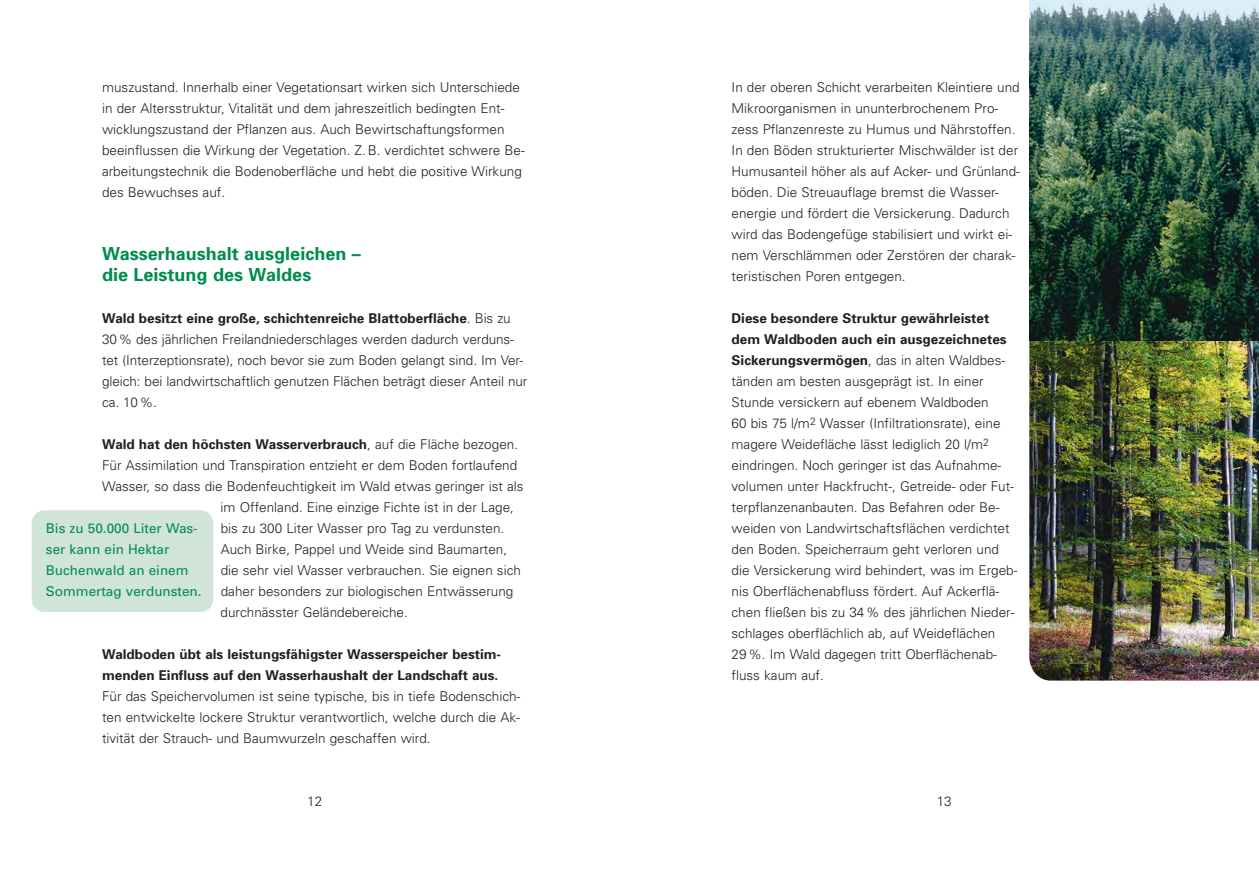
<style>
.page{position:relative;width:1259px;height:893px;background:#fff}
.page>*{position:absolute;margin:0;border:0;box-sizing:border-box;transform-origin:0 0}
.t1{font:700 18px/21px "Univers";color:#008c4e}
.t2{font:300 13.5px/21px "Univers";color:#231f20}
.t3{font:700 13.5px/21px "Univers";color:#231f20}
.t4{font:13.5px/21px "Univers";color:#008c4e}
.s1{font-weight:700}
.s2{font-weight:300}
</style>
<div class="page">
<div style="left:32px;top:510px;width:181px;height:102px;background:#d0e4d9;border-radius:13px"></div>
<img style="left:1029px;top:340px;width:230px;height:341px">
<img style="left:1029px;top:0;width:230px;height:340px">
<p class="t2" style="left:102px;top:78px;width:424px">muszustand. Innerhalb einer Vegetationsart wirken sich Unterschiede in der Altersstruktur, Vitalität und dem jahreszeitlich bedingten Ent&shy;wicklungszustand der Pflanzen aus. Auch Bewirtschaftungsformen beeinflussen die Wirkung der Vegetation. Z. B. verdichtet schwere Be&shy;arbeitungstechnik die Bodenoberfläche und hebt die positive Wirkung des Bewuchses auf.</p>
<h1 class="t1" style="left:102px;top:245px;width:260px">Wasserhaushalt ausgleichen – die Leistung des Waldes</h1>
<p class="t2" style="left:102px;top:309px;width:427px"><span class="s1">Wald besitzt eine große, schichtenreiche Blattoberfläche</span>. Bis zu 30% des jährlichen Freilandniederschlages werden dadurch verduns&shy;tet (Interzeptionsrate), noch bevor sie zum Boden gelangt sind. Im Ver&shy;gleich: bei landwirtschaftlich genutzen Flächen beträgt dieser Anteil nur ca. 10%.</p>
<p class="t3" style="left:102px;top:435px;width:417px">Wald hat den höchsten Wasserverbrauch<span class="s2">, auf die Fläche bezogen.</span></p>
<p class="t2" style="left:102px;top:456px;width:417px">Für Assimilation und Transpiration entzieht er dem Boden fortlaufend</p>
<p class="t2" style="left:102px;top:477px;width:423px">Wasser, so dass die Bodenfeuchtigkeit im Wald etwas geringer ist als</p>
<p class="t2" style="left:221px;top:498px;width:295px">im Offenland. Eine einzige Fichte ist in der Lage,</p>
<p class="t2" style="left:221px;top:519px;width:285px">bis zu 300 Liter Wasser pro Tag zu verdunsten.</p>
<p class="t2" style="left:221px;top:540px;width:288px">Auch Birke, Pappel und Weide sind Baumarten,</p>
<p class="t2" style="left:221px;top:561px;width:302px">die sehr viel Wasser verbrauchen. Sie eignen sich</p>
<p class="t2" style="left:221px;top:582px;width:294px">daher besonders zur biologischen Entwässerung</p>
<p class="t2" style="left:221px;top:603px;width:189px">durchnässter Geländebereiche.</p>
<p class="t3" style="left:102px;top:645px;width:400px">Waldboden übt als leistungsfähigster Wasserspeicher bestim&shy;menden Einfluss auf den Wasserhaushalt der Landschaft aus.</p>
<p class="t2" style="left:102px;top:687px;width:420px;text-align:justify">Für das Speichervolumen ist seine typische, bis in tiefe Bodenschich&shy;ten entwickelte lockere Struktur verantwortlich, welche durch die Ak&shy;tivität der Strauch- und Baumwurzeln geschaffen wird.</p>
<p class="t4" style="left:46px;top:519px;width:157px">Bis zu 50.000 Liter Was&shy;ser kann ein Hektar<br>Buchenwald an einem<br>Sommertag verdunsten.</p>
<p class="t2" style="left:307px;top:792px;width:17px">12</p>
<p class="t2" style="left:731px;top:78px;width:290px">In der oberen Schicht verarbeiten Kleintiere und Mikroorganismen in ununterbrochenem Pro&shy;zess Pflanzenreste zu Humus und Nährstoffen.<br>In den Böden strukturierter Mischwälder ist der Humusanteil höher als auf Acker- und Grünland&shy;böden. Die Streuauflage bremst die Wasser&shy;energie und fördert die Versickerung. Dadurch wird das Bodengefüge stabilisiert und wirkt ei&shy;nem Verschlämmen oder Zerstören der charak&shy;teristischen Poren entgegen.</p>
<p class="t2" style="left:731px;top:309px;width:287px"><span class="s1">Diese besondere Struktur gewährleistet dem Waldboden auch ein ausgezeichnetes Sickerungsvermögen</span>, das in alten Waldbes&shy;tänden am besten ausgeprägt ist. In einer Stunde versickern auf ebenem Waldboden<br>60 bis 75 l/m<sup>2</sup> Wasser (Infiltrationsrate), eine magere Weidefläche lässt lediglich 20 l/m<sup>2 </sup>eindringen. Noch geringer ist das Aufnahme&shy;volumen unter Hackfrucht-, Getreide- oder Fut&shy;terpflanzenanbauten. Das Befahren oder Be&shy;weiden von Landwirtschaftsflächen verdichtet den Boden. Speicherraum geht verloren und die Versickerung wird behindert, was im Ergeb&shy;nis Oberflächenabfluss fördert. Auf Ackerflä&shy;chen fließen bis zu 34 % des jährlichen Nieder&shy;schlages oberflächlich ab, auf Weideflächen<br>29 %. Im Wald dagegen tritt Oberflächenab&shy;fluss kaum auf.</p>
<p class="t2" style="left:936px;top:792px;width:17px">13</p>
</div>
